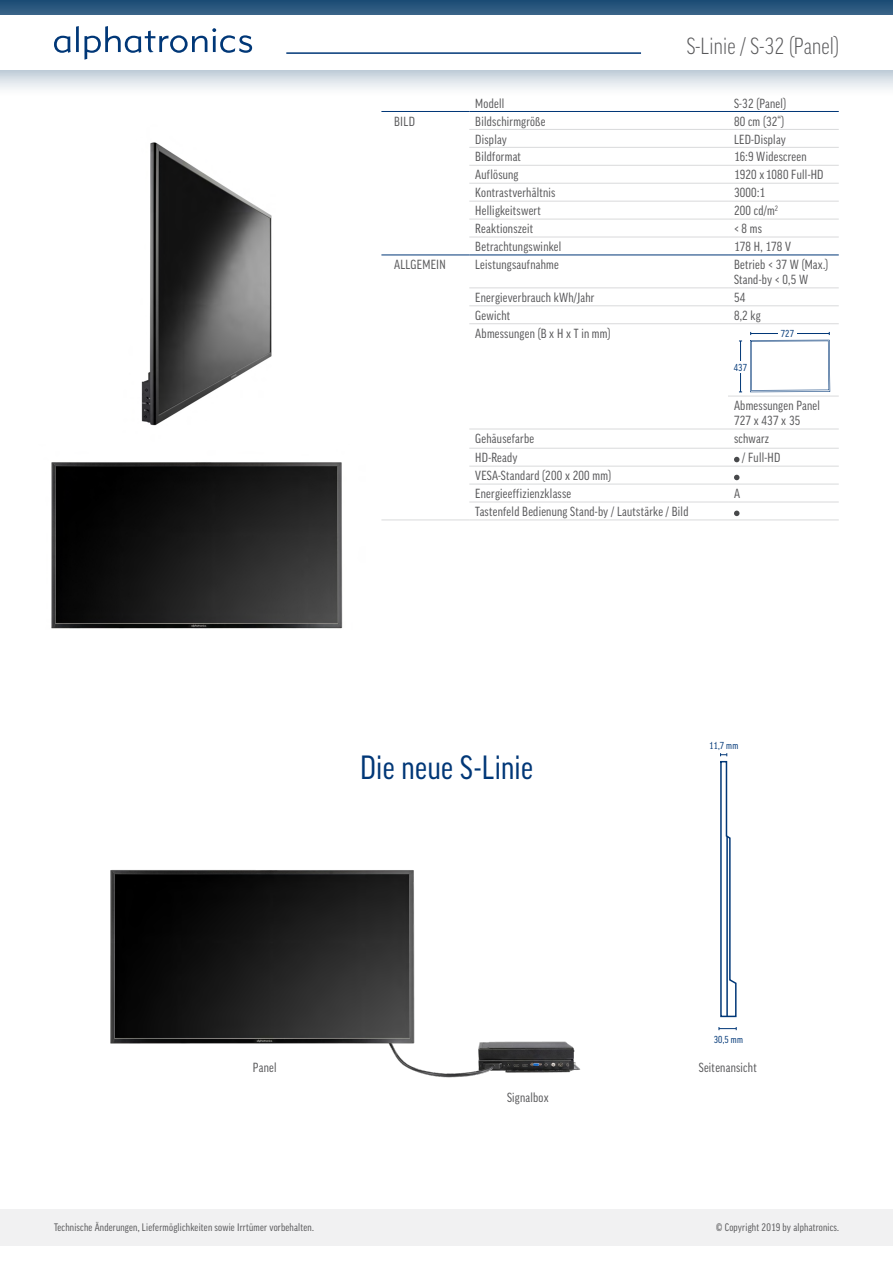
<style>
.page{position:relative;width:893px;height:1263px;background:#fff}
.page>*{position:absolute;margin:0;border:0;box-sizing:border-box;transform-origin:0 0}
.t1{font:condensed 32.4px "Good";letter-spacing:.01em;color:#003777}
.t2{font:300 condensed 22.5px "Good";letter-spacing:.01em;color:#58585a}
.t3{font:condensed 12.75px/15px "Good";letter-spacing:.02em;color:#58585a}
.t4{font:condensed 10.5px "Good";letter-spacing:.02em;color:#58585a}
.t5{font:condensed 9.75px "Good";letter-spacing:.02em;color:#003777}
</style>
<div class="page">
<svg style="left:0;top:0;width:893px;height:89px;background:#8fa7bb"></svg>
<div style="left:0;top:16px;width:893px;height:54px;background:#fff"></div>
<hr style="left:286px;top:52px;width:355px;height:2px;background:#003777">
<div style="left:0;top:1209px;width:893px;height:37px;background:#f1f1f2"></div>
<svg style="left:54px;top:26px;width:198px;height:34px"></svg>
<hr style="left:469px;top:288px;width:259px;height:1px;background:#d9dadb">
<hr style="left:728px;top:288px;width:111px;height:1px;background:#d9dadb">
<hr style="left:469px;top:306px;width:259px;height:1px;background:#d9dadb">
<hr style="left:728px;top:306px;width:111px;height:1px;background:#d9dadb">
<hr style="left:469px;top:323px;width:259px;height:1px;background:#d9dadb">
<hr style="left:728px;top:323px;width:111px;height:1px;background:#d9dadb">
<hr style="left:469px;top:429px;width:259px;height:1px;background:#d9dadb">
<hr style="left:728px;top:429px;width:111px;height:1px;background:#d9dadb">
<hr style="left:469px;top:448px;width:259px;height:1px;background:#d9dadb">
<hr style="left:469px;top:466px;width:259px;height:1px;background:#d9dadb">
<hr style="left:469px;top:484px;width:259px;height:1px;background:#d9dadb">
<hr style="left:469px;top:502px;width:259px;height:1px;background:#d9dadb">
<hr style="left:469px;top:129px;width:259px;height:1px;background:#d9dadb">
<hr style="left:728px;top:129px;width:111px;height:1px;background:#d9dadb">
<hr style="left:469px;top:147px;width:259px;height:1px;background:#d9dadb">
<hr style="left:728px;top:147px;width:111px;height:1px;background:#d9dadb">
<hr style="left:469px;top:165px;width:259px;height:1px;background:#d9dadb">
<hr style="left:728px;top:165px;width:111px;height:1px;background:#d9dadb">
<hr style="left:469px;top:183px;width:259px;height:1px;background:#d9dadb">
<hr style="left:728px;top:183px;width:111px;height:1px;background:#d9dadb">
<hr style="left:469px;top:201px;width:259px;height:1px;background:#d9dadb">
<hr style="left:728px;top:201px;width:111px;height:1px;background:#d9dadb">
<hr style="left:469px;top:219px;width:259px;height:1px;background:#d9dadb">
<hr style="left:728px;top:219px;width:111px;height:1px;background:#d9dadb">
<hr style="left:469px;top:237px;width:259px;height:1px;background:#d9dadb">
<hr style="left:728px;top:237px;width:111px;height:1px;background:#d9dadb">
<hr style="left:728px;top:448px;width:111px;height:1px;background:#d9dadb">
<hr style="left:728px;top:466px;width:111px;height:1px;background:#d9dadb">
<hr style="left:728px;top:484px;width:111px;height:1px;background:#d9dadb">
<hr style="left:728px;top:502px;width:111px;height:1px;background:#d9dadb">
<hr style="left:728px;top:396px;width:111px;height:1px;background:#d9dadb">
<hr style="left:381px;top:111px;width:88px;height:1px;background:#003777">
<hr style="left:469px;top:111px;width:259px;height:1px;background:#003777">
<hr style="left:728px;top:111px;width:111px;height:1px;background:#003777">
<hr style="left:381px;top:520px;width:88px;height:1px;background:#d9dadb">
<hr style="left:469px;top:520px;width:259px;height:1px;background:#d9dadb">
<hr style="left:728px;top:520px;width:111px;height:1px;background:#d9dadb">
<hr style="left:381px;top:255px;width:88px;height:1px;background:#003777">
<hr style="left:469px;top:255px;width:259px;height:1px;background:#003777">
<hr style="left:728px;top:255px;width:111px;height:1px;background:#003777">
<hr style="left:740px;top:341px;width:1px;height:51px;background:#003777">
<div style="left:732px;top:361px;width:16px;height:11px;background:#fff"></div>
<svg style="left:750px;top:332px;width:80px;height:60px"></svg>
<svg style="left:734px;top:457px;width:5px;height:5px"></svg>
<svg style="left:734px;top:475px;width:5px;height:5px"></svg>
<svg style="left:734px;top:511px;width:5px;height:5px"></svg>
<img style="left:141px;top:142px;width:131px;height:284px">
<img style="left:51px;top:462px;width:292px;height:167px">
<img style="left:110px;top:870px;width:471px;height:208px">
<svg style="left:719px;top:1027px;width:18px;height:3px"></svg>
<svg style="left:720px;top:753px;width:17px;height:265px"></svg>
<h2 class="t2" style="left:687px;top:33px;width:154px">S-Linie / S-32 (Panel)</h2>
<p class="t3" style="left:475px;top:96px;width:31px">Modell</p>
<p class="t3" style="left:734px;top:96px;width:54px">S-32 (Panel)</p>
<p class="t3" style="left:394px;top:114px;width:22px">BILD</p>
<p class="t3" style="left:475px;top:114px;width:72px">Bildschirmgröße</p>
<p class="t3" style="left:734px;top:114px;width:52px">80 cm (32“)</p>
<p class="t3" style="left:475px;top:131px;width:33px">Display</p>
<p class="t3" style="left:734px;top:131px;width:53px">LED-Display</p>
<p class="t3" style="left:475px;top:149px;width:47px">Bildformat</p>
<p class="t3" style="left:734px;top:149px;width:74px">16:9 Widescreen</p>
<p class="t3" style="left:475px;top:167px;width:45px">Auflösung</p>
<p class="t3" style="left:734px;top:167px;width:91px">1920 x 1080 Full-HD</p>
<p class="t3" style="left:475px;top:185px;width:82px">Kontrastverhältnis</p>
<p class="t3" style="left:734px;top:185px;width:33px">3000:1</p>
<p class="t3" style="left:475px;top:203px;width:67px">Helligkeitswert</p>
<p class="t3" style="left:734px;top:203px;width:46px">200 cd/m<sup>2</sup></p>
<p class="t3" style="left:475px;top:221px;width:59px">Reaktionszeit</p>
<p class="t3" style="left:734px;top:221px;width:30px">&lt; 8 ms</p>
<p class="t3" style="left:475px;top:239px;width:88px">Betrachtungswinkel</p>
<p class="t3" style="left:734px;top:239px;width:59px">178 H, 178 V</p>
<p class="t3" style="left:394px;top:257px;width:53px">ALLGEMEIN</p>
<p class="t3" style="left:475px;top:257px;width:85px">Leistungsaufnahme</p>
<p class="t3" style="left:734px;top:257px;width:96px">Betrieb &lt; 37 W (Max.)<br>Stand-by &lt; 0,5 W</p>
<p class="t3" style="left:475px;top:290px;width:121px">Energieverbrauch kWh/Jahr</p>
<p class="t3" style="left:734px;top:290px;width:13px">54</p>
<p class="t3" style="left:475px;top:308px;width:36px">Gewicht</p>
<p class="t3" style="left:734px;top:308px;width:28px">8,2 kg</p>
<p class="t3" style="left:475px;top:326px;width:137px">Abmessungen (B x H x T in mm)</p>
<p class="t5" style="left:781px;top:328px;width:15px">727</p>
<p class="t5" style="left:734px;top:362px;width:15px">437</p>
<p class="t3" style="left:734px;top:398px;width:88px">Abmessungen Panel<br>727 x 437 x 35</p>
<p class="t3" style="left:475px;top:431px;width:60px">Gehäusefarbe</p>
<p class="t3" style="left:734px;top:431px;width:37px">schwarz</p>
<p class="t3" style="left:475px;top:450px;width:44px">HD-Ready</p>
<p class="t3" style="left:742px;top:450px;width:40px">/ Full-HD</p>
<p class="t3" style="left:475px;top:467px;width:137px;line-height:18px">VESA-Standard (200 x 200 mm)<br>Energieeffizienzklasse</p>
<p class="t3" style="left:734px;top:486px;width:8px">A</p>
<p class="t3" style="left:475px;top:504px;width:215px">Tastenfeld Bedienung Stand-by / Lautstärke / Bild</p>
<h1 class="t1" style="left:360px;top:749px;width:174px">Die neue S-Linie</h1>
<p class="t5" style="left:709px;top:740px;width:31px">11,7 mm</p>
<p class="t3" style="left:253px;top:1060px;width:25px">Panel</p>
<p class="t3" style="left:507px;top:1090px;width:43px">Signalbox</p>
<p class="t5" style="left:714px;top:1034px;width:31px">30,5 mm</p>
<p class="t3" style="left:699px;top:1060px;width:59px">Seitenansicht</p>
<p class="t4" style="left:54px;top:1221px;width:261px">Technische Änderungen, Liefermöglichkeiten sowie Irrtümer vorbehalten.</p>
<p class="t4" style="left:716px;top:1221px;width:124px">© Copyright 2019 by alphatronics.</p>
</div>
